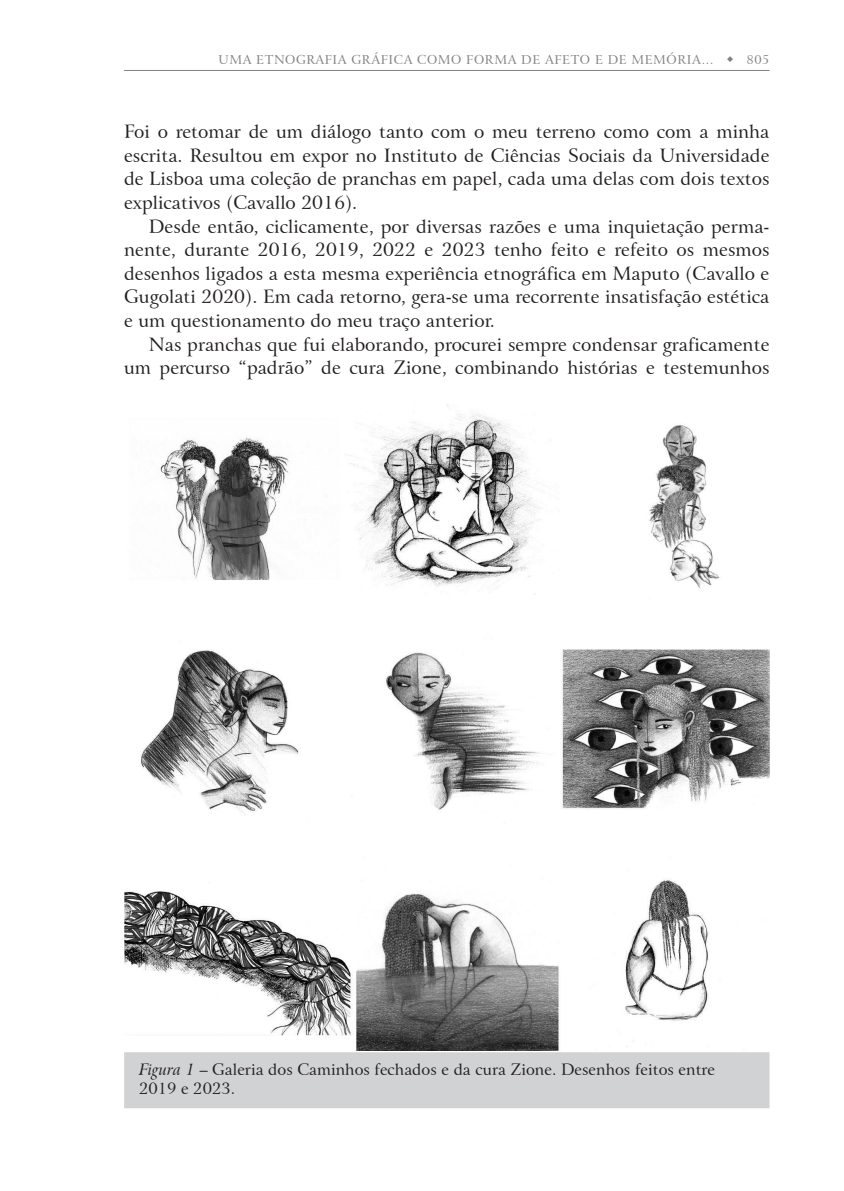
<style>
.page{position:relative;width:844px;height:1191px;background:#fff}
.page>*{position:absolute;margin:0;border:0;box-sizing:border-box;transform-origin:0 0}
.Texto_01{font:18.38px/23.6px "Arrus BT";color:#231f20;text-align:justify}
.Legendas_2_linhas{font:15.75px/19.2px "Arrus BT";color:#231f20}
.t1{font:12.25px "Arrus BT";letter-spacing:.05em;color:#808285}
.s1{font-style:italic}
</style>
<div class="page">
<hr style="left:124px;top:70px;width:645px;height:1px;background:#808285">
<div style="left:124px;top:1052px;width:645px;height:56px;background:#d1d2d4"></div>
<img style="left:124px;top:404px;width:645px;height:647px">
<p class="t1" style="left:218px;top:52px;width:552px">UMA ETNOGRAFIA GRÁFICA COMO FORMA DE AFETO E DE MEMÓRIA… ◆ 805</p>
<p class="Texto_01" style="left:124px;top:120px;width:646px">Foi o retomar de um diálogo tanto com o meu terreno como com a minha escrita. Resultou em expor no Instituto de Ciências Sociais da Universidade de Lisboa uma coleção de pranchas em papel, cada uma delas com dois textos explicativos (Cavallo 2016).</p>
<p class="Texto_01" style="left:124px;top:215px;width:646px;text-indent:25px">Desde então, ciclicamente, por diversas razões e uma inquietação perma&shy;nente, durante 2016, 2019, 2022 e 2023 tenho feito e refeito os mesmos desenhos ligados a esta mesma experiência etnográfica em Maputo (Cavallo e Gugolati 2020). Em cada retorno, gera-se uma recorrente insatisfação estética e um questionamento do meu traço anterior.</p>
<p class="Texto_01" style="left:124px;top:333px;width:646px;text-align:right">Nas pranchas que fui elaborando, procurei sempre condensar graficamente um percurso “padrão” de cura Zione, combinando histórias e testemunhos</p>
<p class="Legendas_2_linhas" style="left:139px;top:1060px;width:577px"><span class="s1">Figura 1</span> – Galeria dos Caminhos fechados e da cura Zione. Desenhos feitos entre<br>2019 e 2023.</p>
</div>
